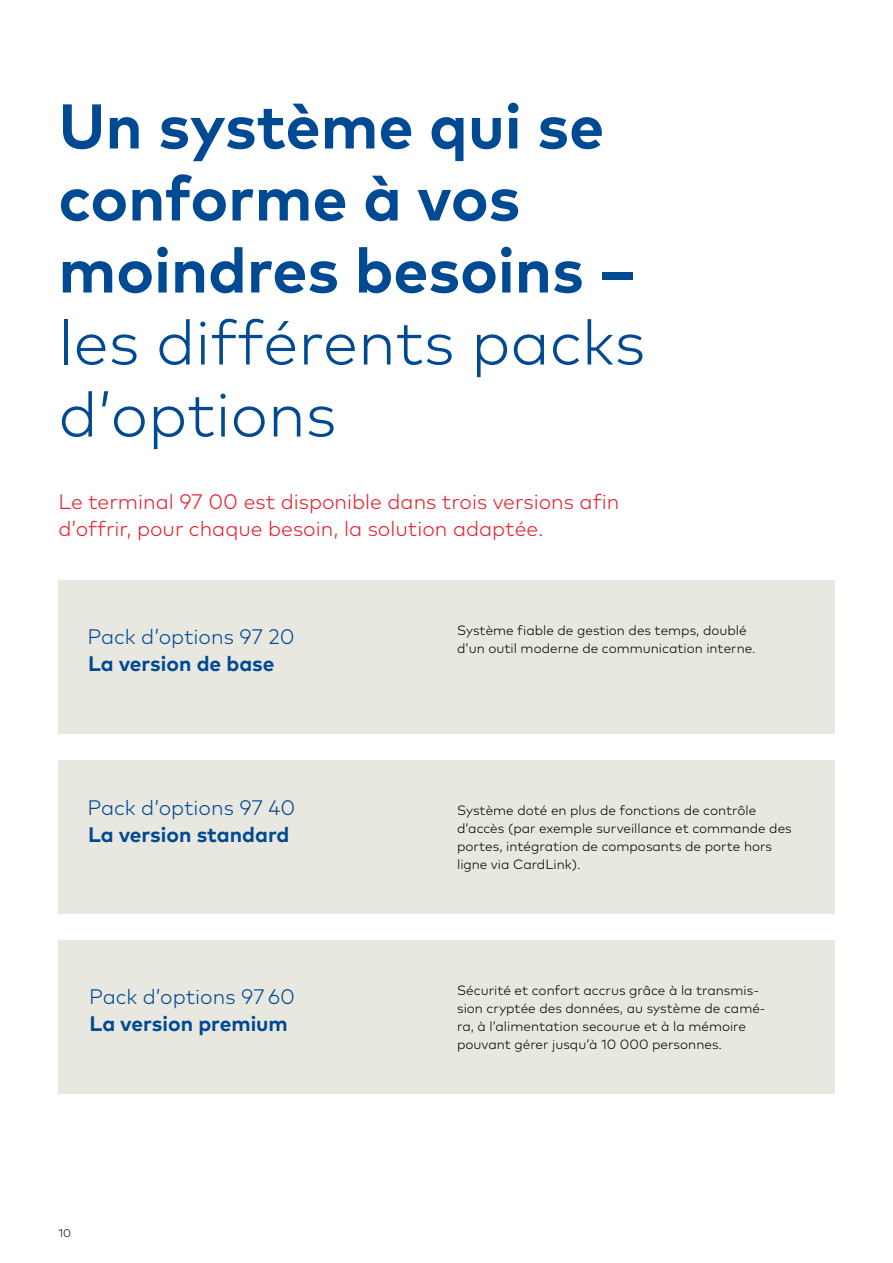
<style>
.page{position:relative;width:893px;height:1263px;background:#fff}
.page>*{position:absolute;margin:0;border:0;box-sizing:border-box;transform-origin:0 0}
.t1{font:700 63px/72px "Mark Pro";color:#004993}
.t2{font:300 63px/72px "Mark Pro";color:#004993}
.t3{font:300 21px/27px "Mark Pro";color:#e5202e}
.t4{font:300 21px "Mark Pro";color:#004993}
.t5{font:700 21px "Mark Pro";color:#004993}
.t6{font:300 13.5px/18px "Mark Pro";color:#000}
.t7{font:300 11.25px "Mark Pro";color:#000}
</style>
<div class="page">
<div style="left:58px;top:580px;width:776px;height:153px;background:#e9e8e0"></div>
<div style="left:58px;top:760px;width:776px;height:153px;background:#e9e8e0"></div>
<div style="left:58px;top:940px;width:776px;height:153px;background:#e9e8e0"></div>
<h1 class="t1" style="left:58px;top:85px;width:579px">Un système qui se conforme à vos moindres besoins –</h1>
<h1 class="t2" style="left:58px;top:301px;width:588px">les différents packs d’options</h1>
<h2 class="t3" style="left:58px;top:486px;width:562px">Le terminal 97 00 est disponible dans trois versions afin d’offrir, pour chaque besoin, la solution adaptée.</h2>
<h2 class="t4" style="left:87px;top:620px;width:209px">Pack d’options 97 20</h2>
<h2 class="t5" style="left:88px;top:647px;width:188px">La version de base</h2>
<h2 class="t4" style="left:87px;top:791px;width:209px">Pack d’options 97 40</h2>
<h2 class="t5" style="left:88px;top:818px;width:203px">La version standard</h2>
<h2 class="t4" style="left:89px;top:980px;width:208px">Pack d’options 97 60</h2>
<h2 class="t5" style="left:90px;top:1007px;width:200px">La version premium</h2>
<p class="t7" style="left:58px;top:1224px;width:14px">10</p>
<p class="t6" style="left:457px;top:620px;width:300px">Système fiable de gestion des temps, doublé d’un outil moderne de communication interne.</p>
<p class="t6" style="left:457px;top:800px;width:336px">Système doté en plus de fonctions de contrôle d’accès (par exemple surveillance et commande des portes, intégration de composants de porte hors ligne via CardLink).</p>
<p class="t6" style="left:457px;top:980px;width:310px">Sécurité et confort accrus grâce à la transmis&shy;sion cryptée des données, au système de camé&shy;ra, à l’alimentation secourue et à la mémoire pouvant gérer jusqu’à 10 000 personnes.</p>
</div>
